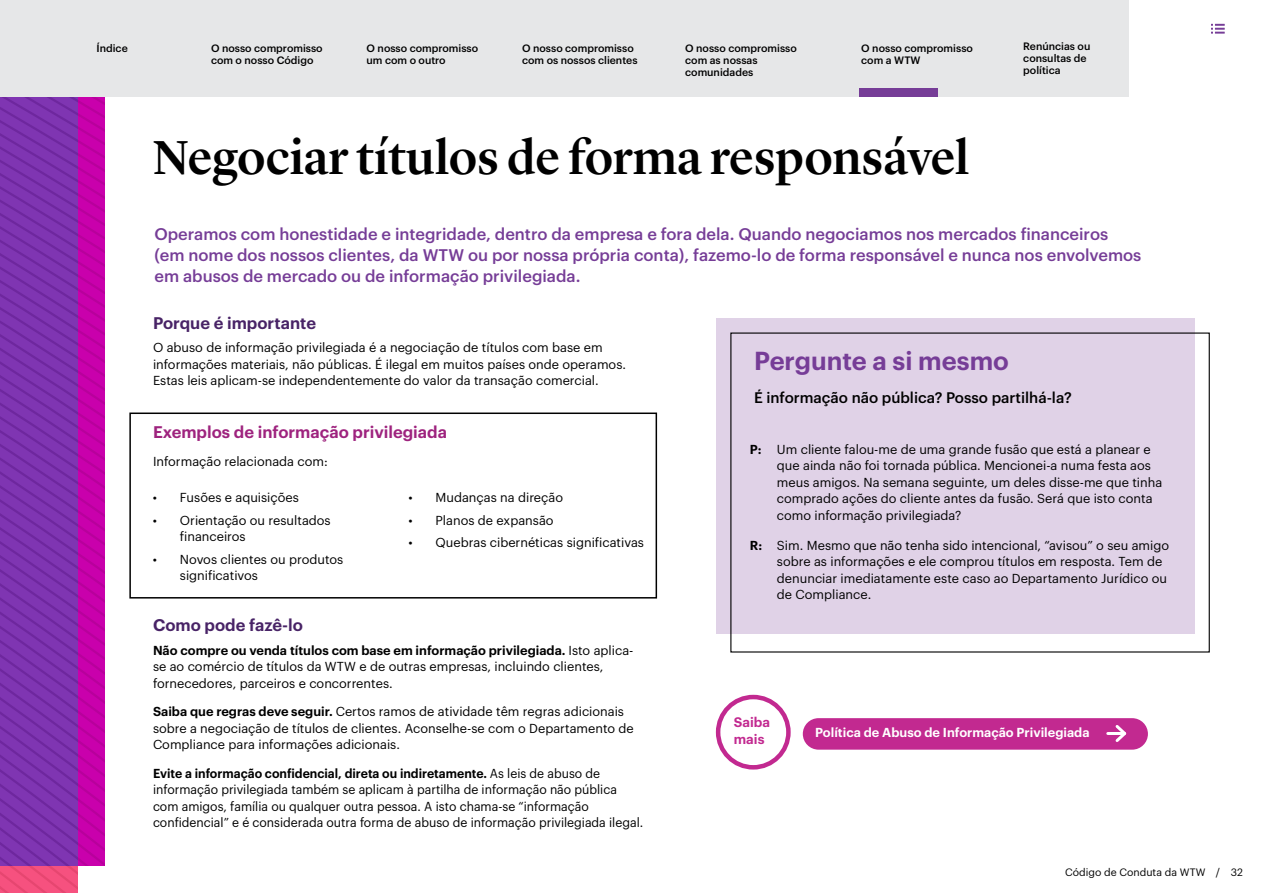
<style>
.page{position:relative;width:1263px;height:893px;background:#fff}
.page>*{position:absolute;margin:0;border:0;box-sizing:border-box;transform-origin:0 0}
.t1{font:500 49.5px "Lyon Display";letter-spacing:-.005em;color:#000}
.t2{font:600 25.5px "Graphik";color:#763d97}
.t3{font:500 16.5px/21px "Graphik";color:#763d97}
.t4{font:600 16.5px "Graphik";color:#482366}
.t5{font:600 16.5px "Graphik";color:#9e237e}
.t6{font:500 15px "Graphik";color:#000}
.t7{font:600 13.5px/16.5px "Graphik";color:#c22990}
.t8{font:12.75px/16.5px "Graphik";color:#000}
.t9{font:12.75px/16.5px "Graphik";color:#000;scale:.96 1}
.t10{font:600 12.75px "Graphik";color:#fff}
.t11{font:500 10.5px/12px "Graphik";color:#000}
.t12{font:10.5px "Graphik";color:#000}
.s1{font-weight:600}
</style>
<div class="page">
<svg style="left:0;top:96px;width:105px;height:797px;background:#9029ac"></svg>
<div style="left:129px;top:412px;width:528px;height:187px;border:2px solid #000"></div>
<div style="left:716px;top:318px;width:478px;height:316px;background:#e0d2e7"></div>
<div style="left:716px;top:695px;width:75px;height:75px;border:4px solid #c22990;border-radius:50%"></div>
<div style="left:803px;top:718px;width:345px;height:32px;background:#c22990;border-radius:16px"></div>
<hr style="left:1108px;top:732px;width:17px;height:3px;background:#fff">
<svg style="left:1115px;top:725px;width:12px;height:17px"></svg>
<svg style="left:1211px;top:24px;width:14px;height:10px"></svg>
<div style="left:0;top:0;width:1128px;height:96px;background:#e6e7e8"></div>
<div style="left:859px;top:88px;width:79px;height:8px;background:#763d97"></div>
<p class="t11" style="left:685px;top:41px;width:113px">O nosso compromisso com as nossas comunidades</p>
<p class="t11" style="left:1023px;top:39px;width:69px">Renúncias ou consultas de política</p>
<p class="t11" style="left:97px;top:41px;width:33px">Índice</p>
<p class="t11" style="left:367px;top:41px;width:113px">O nosso compromisso um com o outro</p>
<p class="t11" style="left:522px;top:41px;width:117px">O nosso compromisso com os nossos clientes</p>
<p class="t11" style="left:861px;top:41px;width:113px">O nosso compromisso com a WTW</p>
<p class="t11" style="left:211px;top:41px;width:113px">O nosso compromisso com o nosso Código</p>
<h1 class="t1" style="left:153px;top:121px;width:818px">Negociar títulos de forma responsável</h1>
<p class="t3" style="left:154px;top:222px;width:988px">Operamos com honestidade e integridade, dentro da empresa e fora dela. Quando negociamos nos mercados financeiros (em nome dos nossos clientes, da WTW ou por nossa própria conta), fazemo-lo de forma responsável e nunca nos envolvemos em abusos de mercado ou de informação privilegiada.</p>
<p class="t4" style="left:153px;top:310px;width:165px">Porque é importante</p>
<p class="t8" style="left:153px;top:338px;width:474px">O abuso de informação privilegiada é a negociação de títulos com base em informações materiais, não públicas. É ilegal em muitos países onde operamos.<br>Estas leis aplicam-se independentemente do valor da transação comercial.</p>
<p class="t5" style="left:153px;top:419px;width:295px">Exemplos de informação privilegiada</p>
<p class="t8" style="left:153px;top:452px;width:176px">Informação relacionada com:</p>
<h2 class="t2" style="left:754px;top:341px;width:256px">Pergunte a si mesmo</h2>
<p class="t6" style="left:754px;top:386px;width:319px">É informação não pública? Posso partilhá-la?</p>
<p class="t8" style="left:777px;top:440px;width:387px;text-indent:-27px"><span class="s1">P:</span> Um cliente falou-me de uma grande fusão que está a planear e que ainda não foi tornada pública. Mencionei-a numa festa aos meus amigos. Na semana seguinte, um deles disse-me que tinha comprado ações do cliente antes da fusão. Será que isto conta como informação privilegiada?</p>
<p class="t8" style="left:777px;top:536px;width:394px;text-indent:-27px"><span class="s1">R:</span> Sim. Mesmo que não tenha sido intencional, “avisou” o seu amigo sobre as informações e ele comprou títulos em resposta. Tem de denunciar imediatamente este caso ao Departamento Jurídico ou de Compliance.</p>
<p class="t8" style="left:409px;top:488px;width:156px">• Mudanças na direção</p>
<p class="t8" style="left:409px;top:511px;width:146px">• Planos de expansão</p>
<p class="t8" style="left:409px;top:533px;width:237px">• Quebras cibernéticas significativas</p>
<p class="t8" style="left:153px;top:488px;width:148px">• Fusões e aquisições</p>
<p class="t8" style="left:180px;top:511px;width:152px;text-indent:-27px">• Orientação ou resultados financeiros</p>
<p class="t8" style="left:180px;top:550px;width:165px;text-indent:-27px">• Novos clientes ou produtos significativos</p>
<p class="t4" style="left:153px;top:613px;width:151px">Como pode fazê-lo</p>
<p class="t8" style="left:153px;top:641px;width:482px"><span class="s1">Não compre ou venda títulos com base em informação privilegiada.</span> Isto aplica&shy;se ao comércio de títulos da WTW e de outras empresas, incluindo clientes, fornecedores, parceiros e concorrentes.</p>
<p class="t8" style="left:153px;top:702px;width:482px"><span class="s1">Saiba que regras deve seguir.</span> Certos ramos de atividade têm regras adicionais sobre a negociação de títulos de clientes. Aconselhe-se com o Departamento de<br>Compliance para informações adicionais.</p>
<p class="t9" style="left:153px;top:764px;width:512px"><span class="s1">Evite a informação confidencial, direta ou indiretamente.</span> As leis de abuso de informação privilegiada também se aplicam à partilha de informação não pública com amigos, família ou qualquer outra pessoa. A isto chama-se “informação confidencial” e é considerada outra forma de abuso de informação privilegiada ilegal.</p>
<p class="t7" style="left:734px;top:713px;width:38px">Saiba mais</p>
<p class="t10" style="left:815px;top:723px;width:276px">Política de Abuso de Informação Privilegiada</p>
<p class="t12" style="left:1065px;top:864px;width:179px">Código de Conduta da WTW / 32</p>
</div>
